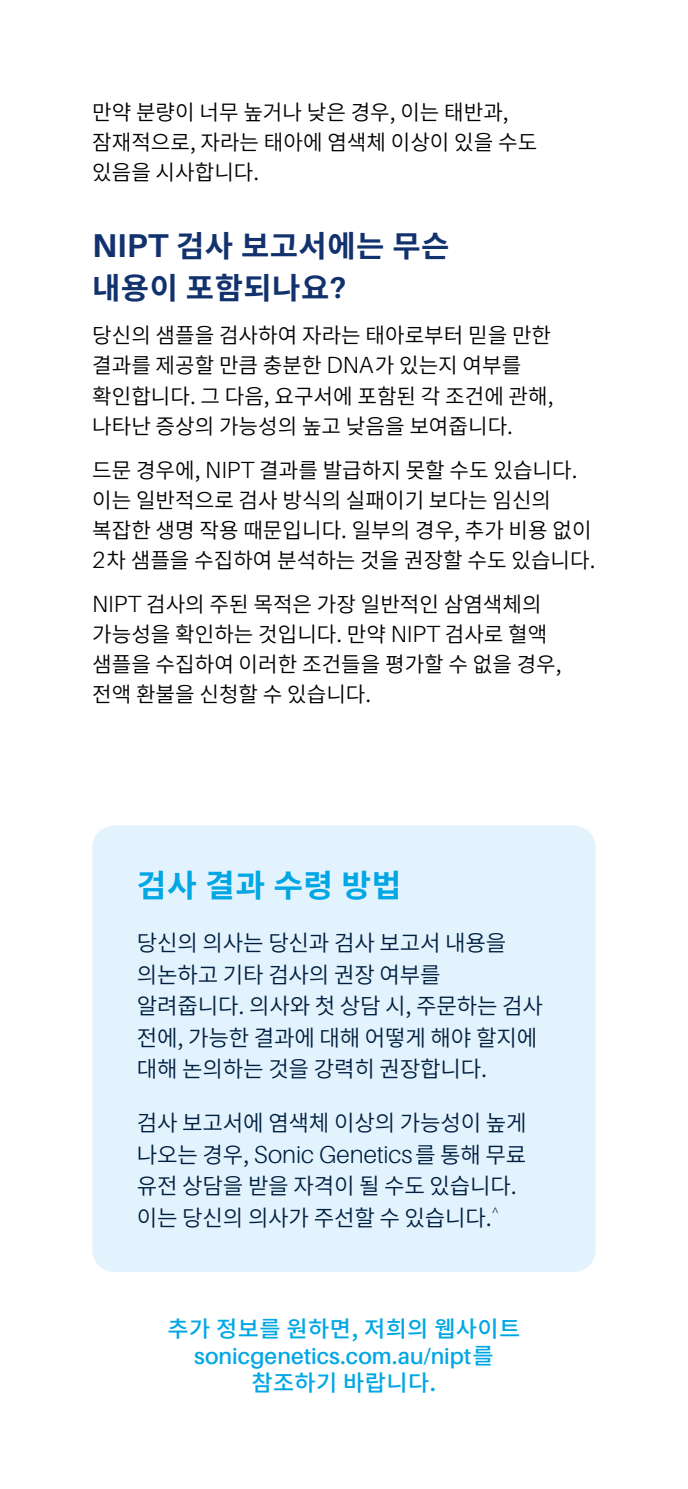
<style>
.page{position:relative;width:688px;height:1489px;background:#fff}
.page>*{position:absolute;margin:0;border:0;box-sizing:border-box;transform-origin:0 0}
.t1{font:700 31.5px "Source Han Sans SC";letter-spacing:.015em;color:#00a7e4}
.t2{font:700 30px/42px "Source Han Sans SC";letter-spacing:.015em;color:#12326e}
.t3{font:300 24.5px "Aileron";letter-spacing:-.005em;color:#001f41}
.t4{font:600 22.5px "Aileron";letter-spacing:.005em;color:#00a7e4}
.t5{font:500 22.5px "Source Han Sans SC";letter-spacing:.015em;color:#00a7e4}
.t6{font:22.25px/31.5px "Source Han Sans SC";letter-spacing:-.01em;color:#001f41}
.t7{font:21.25px/30px "Source Han Sans SC";color:#000}
.s1{font-family:"Aileron";font-size:33px}
.s2{font-family:"Aileron"}
.s3{font-family:"Aileron";font-weight:300;font-size:23.5px}
.s4{font-family:"Source Han Sans SC";font-weight:400;font-size:22.25px}
.s5{font-family:"Source Han Sans SC";font-weight:500}
</style>
<div class="page">
<div style="left:92px;top:825px;width:503px;height:446px;background:#e3f3fd;border-radius:22px"></div>
<p class="t7" style="left:92px;top:97px;width:446px">만약 분량이 너무 높거나 낮은 경우, 이는 태반과, 잠재적으로, 자라는 태아에 염색체 이상이 있을 수도 있음을 시사합니다.</p>
<h2 class="t2" style="left:92px;top:226px;width:358px"><span class="s1">NIPT</span> 검사 보고서에는 무슨 내용이 포함되나요<span class="s2">?</span></h2>
<p class="t7" style="left:92px;top:321px;width:462px">당신의 샘플을 검사하여 자라는 태아로부터 믿을 만한 결과를 제공할 만큼 충분한 <span class="s3">DNA</span>가 있는지 여부를 확인합니다. 그 다음, 요구서에 포함된 각 조건에 관해, 나타난 증상의 가능성의 높고 낮음을 보여줍니다.</p>
<p class="t7" style="left:92px;top:455px;width:504px">드문 경우에, <span class="s3">NIPT</span> 결과를 발급하지 못할 수도 있습니다. 이는 일반적으로 검사 방식의 실패이기 보다는 임신의 복잡한 생명 작용 때문입니다. 일부의 경우, 추가 비용 없이<br><span class="s3">2</span>차 샘플을 수집하여 분석하는 것을 권장할 수도 있습니다.</p>
<p class="t7" style="left:92px;top:589px;width:471px"><span class="s3">NIPT</span> 검사의 주된 목적은 가장 일반적인 삼염색체의 가능성을 확인하는 것입니다. 만약 <span class="s3">NIPT</span> 검사로 혈액 샘플을 수집하여 이러한 조건들을 평가할 수 없을 경우, 전액 환불을 신청할 수 있습니다.</p>
<h1 class="t1" style="left:137px;top:867px;width:266px">검사 결과 수령 방법</h1>
<p class="t6" style="left:137px;top:927px;width:407px">당신의 의사는 당신과 검사 보고서 내용을 의논하고 기타 검사의 권장 여부를 알려줍니다. 의사와 첫 상담 시, 주문하는 검사 전에, 가능한 결과에 대해 어떻게 해야 할지에 대해 논의하는 것을 강력히 권장합니다.</p>
<p class="t6" style="left:137px;top:1107px;width:391px">검사 보고서에 염색체 이상의 가능성이 높게</p>
<p class="t3" style="left:137px;top:1140px;width:391px"><span class="s4">나오는 경우,</span> Sonic Genetics<span class="s4">를 통해 무료</span></p>
<p class="t6" style="left:137px;top:1170px;width:381px">유전 상담을 받을 자격이 될 수도 있습니다. 이는 당신의 의사가 주선할 수 있습니다.<sup>^</sup></p>
<p class="t5" style="left:167px;top:1316px;width:354px">추가 정보를 원하면, 저희의 웹사이트</p>
<p class="t4" style="left:194px;top:1343px;width:301px">sonicgenetics.com.au/nipt<span class="s5">를</span></p>
<p class="t5" style="left:251px;top:1370px;width:186px">참조하기 바랍니다.</p>
</div>
